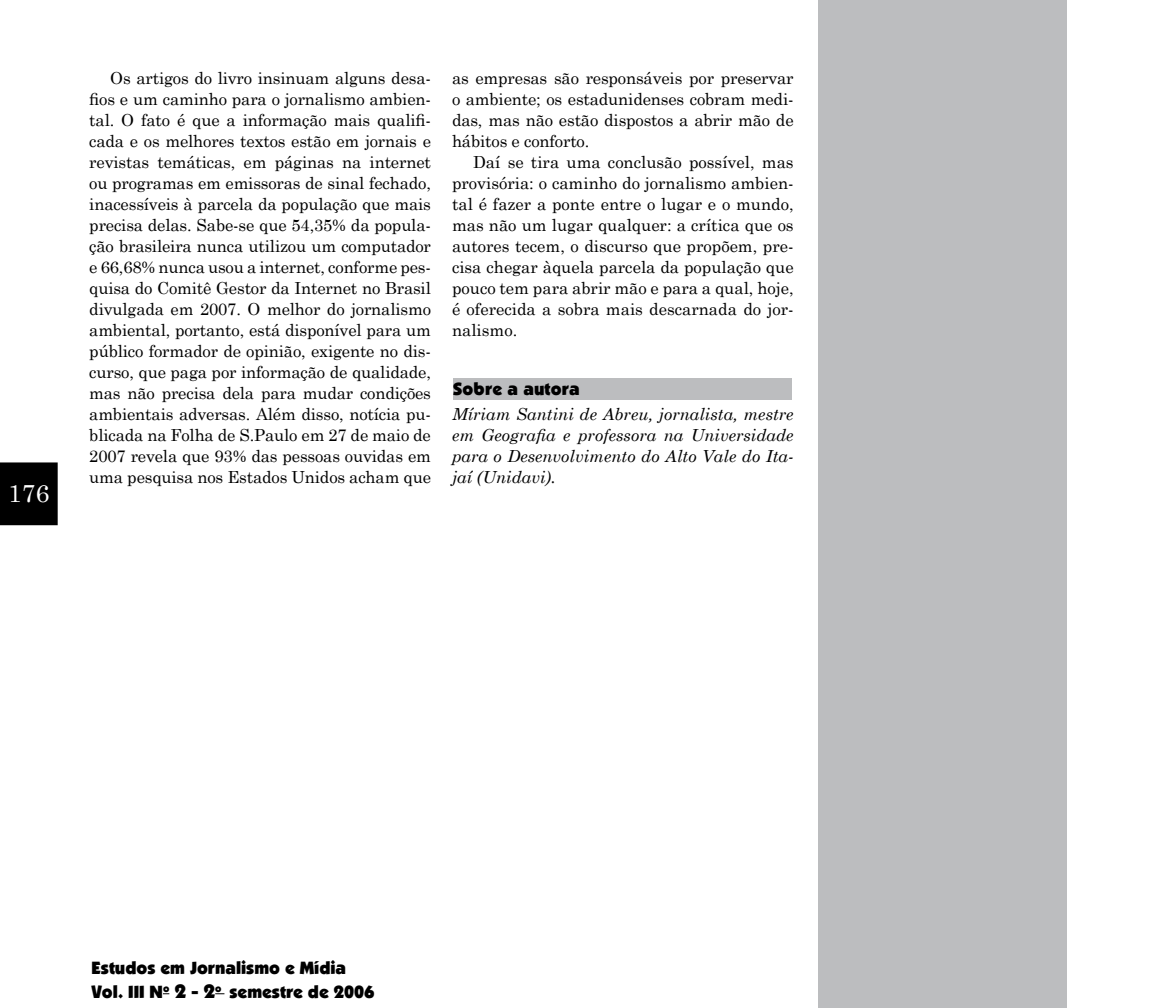
<style>
.page{position:relative;width:1156px;height:1008px;background:#fff}
.page>*{position:absolute;margin:0;border:0;box-sizing:border-box;transform-origin:0 0}
.t1{font:24.5px "Century Schoolbook";color:#fff}
.t2{font:17.5px/23.1px "Boulder";color:#000}
.t3{font:16.62px/21px "Century Schoolbook";letter-spacing:-.01em;color:#000;text-align:justify}
.t4{font:italic 16.62px/21px "Century Schoolbook";color:#000;text-align:justify}
.s1{font-size:19.25px}
</style>
<div class="page">
<div style="left:0;top:462px;width:58px;height:63px;background:#000"></div>
<div style="left:819px;top:0;width:248px;height:1007px;background:#bcbdbf"></div>
<div style="left:453px;top:378px;width:339px;height:21px;background:#bcbdbf"></div>
<h1 class="t1" style="left:8px;top:472px;width:43px">176</h1>
<p class="t3" style="left:89px;top:66px;width:343px;text-indent:21px">Os artigos do livro insinuam alguns desa&shy;fios e um caminho para o jornalismo ambien&shy;tal. O fato é que a informação mais qualifi&shy;cada e os melhores textos estão em jornais e revistas temáticas, em páginas na internet ou programas em emissoras de sinal fechado, inacessíveis à parcela da população que mais precisa delas. Sabe-se que 54,35% da popula&shy;ção brasileira nunca utilizou um computador e 66,68% nunca usou a internet, conforme pes&shy;quisa do Comitê Gestor da Internet no Brasil divulgada em 2007. O melhor do jornalismo ambiental, portanto, está disponível para um público formador de opinião, exigente no dis&shy;curso, que paga por informação de qualidade, mas não precisa dela para mudar condições ambientais adversas. Além disso, notícia pu&shy;blicada na Folha de S.Paulo em 27 de maio de 2007 revela que 93% das pessoas ouvidas em uma pesquisa nos Estados Unidos acham que</p>
<p class="t3" style="left:452px;top:66px;width:343px">as empresas são responsáveis por preservar o ambiente; os estadunidenses cobram medi&shy;das, mas não estão dispostos a abrir mão de hábitos e conforto.</p>
<p class="t3" style="left:452px;top:150px;width:343px;text-indent:21px">Daí se tira uma conclusão possível, mas provisória: o caminho do jornalismo ambien&shy;tal é fazer a ponte entre o lugar e o mundo, mas não um lugar qualquer: a crítica que os autores tecem, o discurso que propõem, pre&shy;cisa chegar àquela parcela da população que pouco tem para abrir mão e para a qual, hoje, é oferecida a sobra mais descarnada do jor&shy;nalismo.</p>
<p class="t2" style="left:453px;top:377px;width:128px">Sobre a autora</p>
<p class="t4" style="left:452px;top:403px;width:343px">Míriam Santini de Abreu, jornalista, mestre em Geografia e professora na Universidade para o Desenvolvimento do Alto Vale do Ita&shy;jaí (Unidavi).</p>
<p class="t2" style="left:91px;top:956px;width:285px">Estudos em Jornalismo e Mídia<br>Vol. III N<sup>o</sup> <span class="s1">2 - 2</span><sup>o</sup> semestre de 2006</p>
</div>
